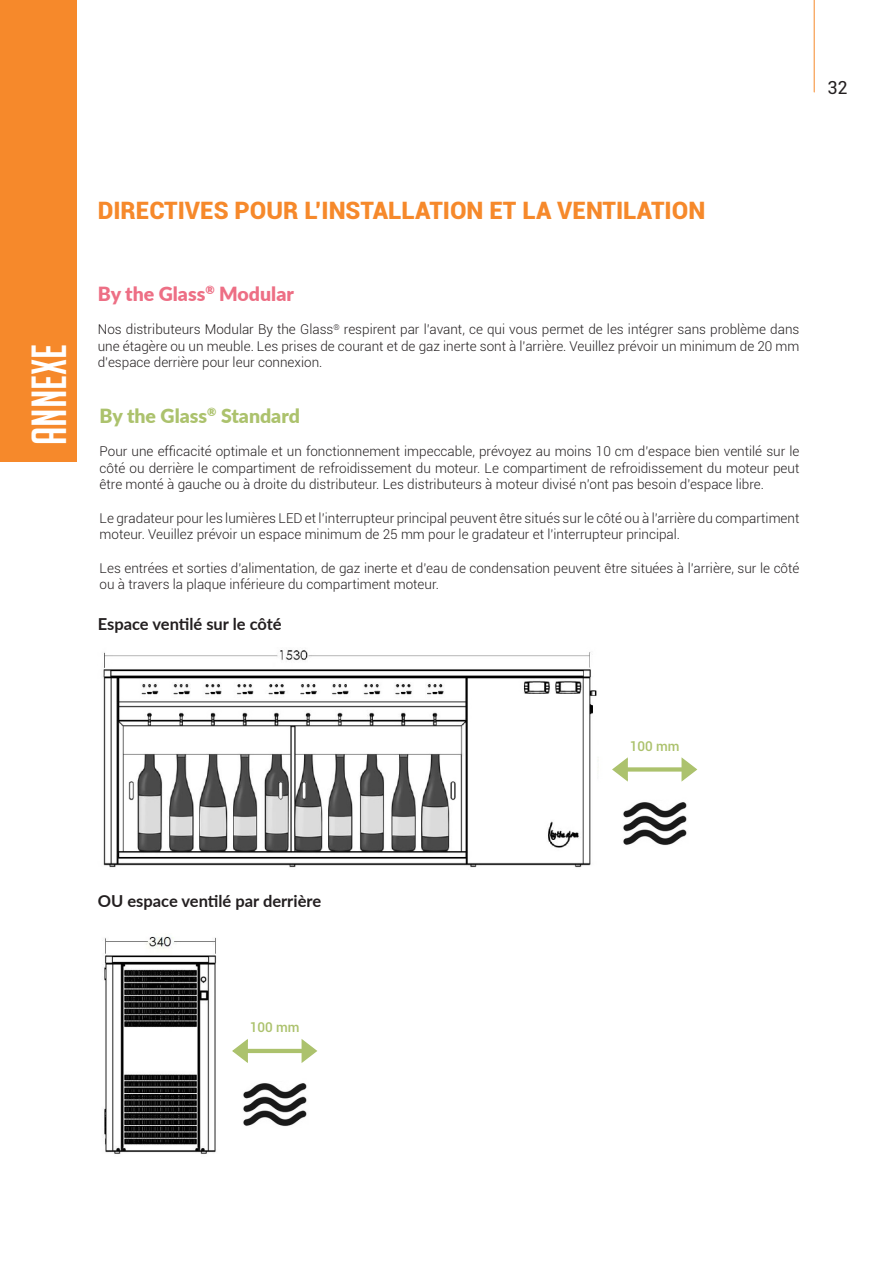
<style>
.page{position:relative;width:893px;height:1263px;background:#fff}
.page>*{position:absolute;margin:0;border:0;box-sizing:border-box;transform-origin:0 0}
.t1{font:48px "Big Noodle Titling";color:#fff}
.t2{font:900 24px "Roboto";color:#f6892b}
.t3{font:900 19.5px "Lato";color:#acc26d}
.t4{font:900 19.5px "Lato";color:#ed6f85}
.t5{font:18px "Roboto";color:#231f20}
.t6{font:700 16.5px "Lato";color:#231f20}
.t7{font:300 13.5px/16.5px "Roboto";color:#231f20;text-align:justify}
.t8{font:500 13.5px "Roboto";color:#acc26d}
</style>
<div class="page">
<div style="left:0;top:0;width:76px;height:461px;background:#f6892b"></div>
<img style="left:103px;top:650px;width:496px;height:218px">
<img style="left:623px;top:802px;width:64px;height:44px">
<img style="left:243px;top:1083px;width:64px;height:44px">
<div style="left:624px;top:767px;width:61px;height:5px;background:#acc26d"></div>
<svg style="left:612px;top:757px;width:17px;height:25px"></svg>
<svg style="left:680px;top:757px;width:18px;height:25px"></svg>
<hr style="left:244px;top:1049px;width:61px;height:4px;background:#acc26d">
<svg style="left:232px;top:1039px;width:17px;height:24px"></svg>
<svg style="left:300px;top:1039px;width:17px;height:24px"></svg>
<img style="left:104px;top:936px;width:113px;height:218px">
<hr style="left:814px;top:0;width:1px;height:92px;background:#f6892b">
<h3 class="t5" style="left:827px;top:75px;width:22px">32</h3>
<h1 class="t1" style="left:23px;top:445px;width:102px;rotate:-90deg">Annexe</h1>
<h2 class="t2" style="left:98px;top:193px;width:609px">DIRECTIVES POUR L’INSTALLATION ET LA VENTILATION</h2>
<h3 class="t4" style="left:98px;top:279px;width:198px">By the Glass<sup>®</sup> Modular</h3>
<p class="t7" style="left:98px;top:321px;width:703px">Nos distributeurs Modular By the Glass<sup>®</sup> respirent par l’avant, ce qui vous permet de les intégrer sans problème dans une étagère ou un meuble. Les prises de courant et de gaz inerte sont à l’arrière. Veuillez prévoir un minimum de 20 mm d’espace derrière pour leur connexion.</p>
<h3 class="t3" style="left:100px;top:401px;width:202px">By the Glass<sup>®</sup> Standard</h3>
<p class="t7" style="left:100px;top:443px;width:701px">Pour une efficacité optimale et un fonctionnement impeccable, prévoyez au moins 10 cm d’espace bien ventilé sur le côté ou derrière le compartiment de refroidissement du moteur. Le compartiment de refroidissement du moteur peut être monté à gauche ou à droite du distributeur. Les distributeurs à moteur divisé n’ont pas besoin d’espace libre.</p>
<p class="t7" style="left:100px;top:509px;width:701px">Le gradateur pour les lumières LED et l’interrupteur principal peuvent être situés sur le côté ou à l’arrière du compartiment moteur. Veuillez prévoir un espace minimum de 25 mm pour le gradateur et l’interrupteur principal.</p>
<p class="t7" style="left:100px;top:559px;width:701px">Les entrées et sorties d’alimentation, de gaz inerte et d’eau de condensation peuvent être situées à l’arrière, sur le côté ou à travers la plaque inférieure du compartiment moteur.</p>
<p class="t6" style="left:98px;top:612px;width:185px">Espace ventilé sur le côté</p>
<p class="t8" style="left:630px;top:737px;width:51px">100 mm</p>
<p class="t6" style="left:98px;top:889px;width:225px">OU espace ventilé par derrière</p>
<p class="t8" style="left:250px;top:1018px;width:51px">100 mm</p>
</div>
